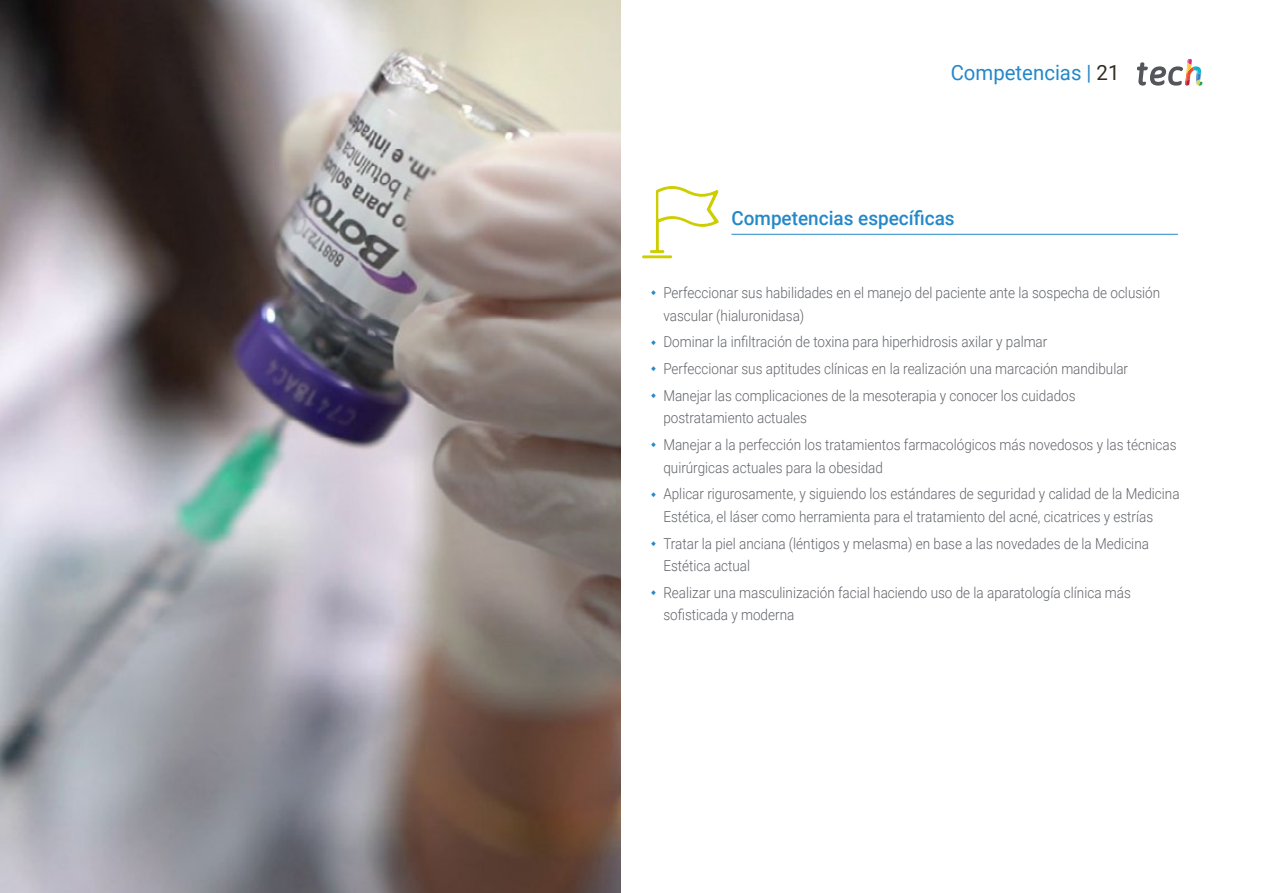
<style>
.page{position:relative;width:1263px;height:893px;background:#fff}
.page>*{position:absolute;margin:0;border:0;box-sizing:border-box;transform-origin:0 0}
.t1{font:21px "Roboto";color:#2488c9}
.t2{font:500 19.5px "Roboto";color:#2488c9}
.t3{font:300 15px/26.7px "Roboto";color:#61646a;scale:.9 1}
.s1{color:#312e20}
</style>
<div class="page">
<img style="left:0;top:0;width:621px;height:893px">
<hr style="left:731px;top:234px;width:447px;height:1px;background:#2488c9">
<hr style="left:642px;top:255px;width:30px;height:3px;background:#cdce00">
<svg style="left:650px;top:186px;width:69px;height:67px"></svg>
<svg style="left:1137px;top:59px;width:65px;height:27px"></svg>
<h1 class="t1" style="left:951px;top:57px;width:170px">Competencias | <span class="s1">21</span></h1>
<h2 class="t2" style="left:731px;top:205px;width:225px">Competencias específicas</h2>
<p class="t3" style="left:663px;top:281px;width:553px;line-height:22.5px">Perfeccionar sus habilidades en el manejo del paciente ante la sospecha de oclusión vascular (hialuronidasa)</p>
<p class="t3" style="left:663px;top:328px;width:518px">Dominar la infiltración de toxina para hiperhidrosis axilar y palmar<br>Perfeccionar sus aptitudes clínicas en la realización una marcación mandibular<br>Manejar las complicaciones de la mesoterapia y conocer los cuidados</p>
<p class="t3" style="left:663px;top:404px;width:572px">postratamiento actuales<br>Manejar a la perfección los tratamientos farmacológicos más novedosos y las técnicas</p>
<p class="t3" style="left:663px;top:453px;width:575px">quirúrgicas actuales para la obesidad<br>Aplicar rigurosamente, y siguiendo los estándares de seguridad y calidad de la Medicina</p>
<p class="t3" style="left:663px;top:503px;width:546px">Estética, el láser como herramienta para el tratamiento del acné, cicatrices y estrías<br>Tratar la piel anciana (léntigos y melasma) en base a las novedades de la Medicina</p>
<p class="t3" style="left:663px;top:552px;width:521px">Estética actual<br>Realizar una masculinización facial haciendo uso de la aparatología clínica más</p>
<p class="t3" style="left:663px;top:601px;width:147px">sofisticada y moderna</p>
</div>
